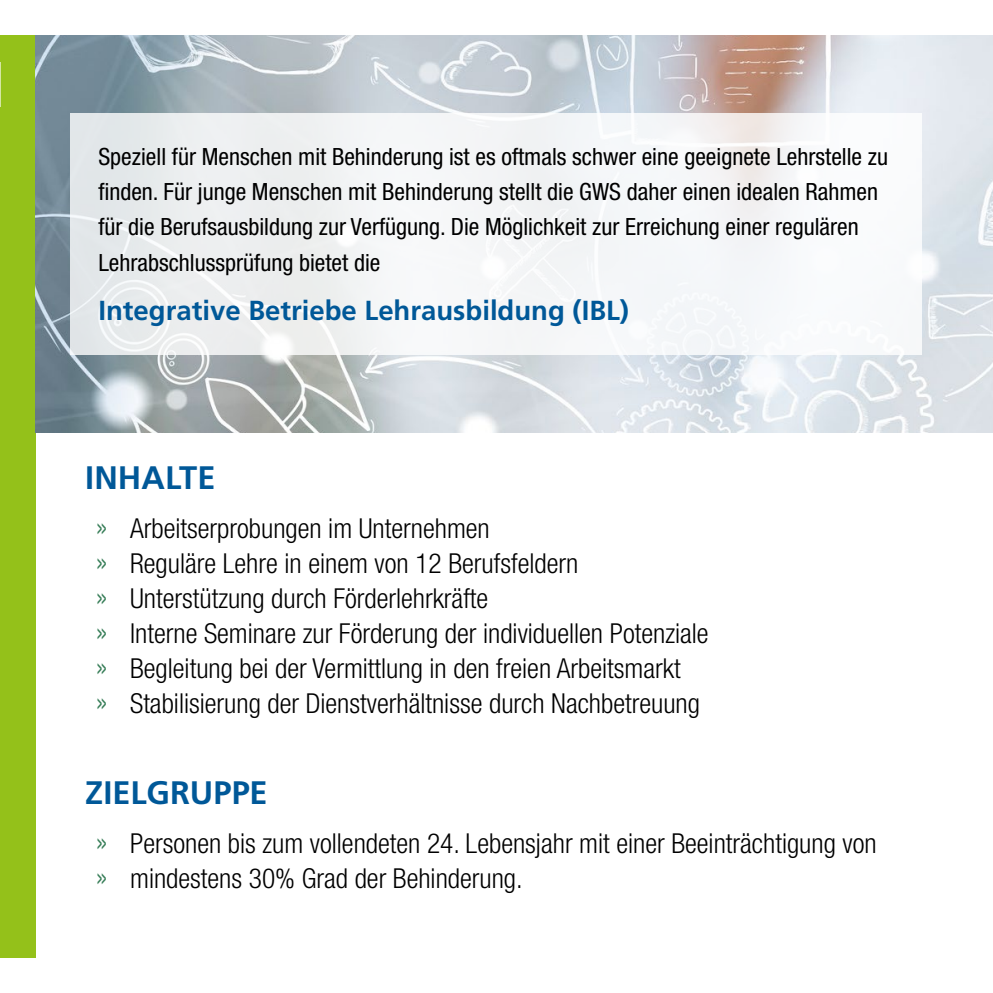
<style>
.page{position:relative;width:993px;height:993px;background:#fff}
.page>*{position:absolute;margin:0;border:0;box-sizing:border-box;transform-origin:0 0}
.t1{font:700 32.5px "Frutiger";color:#005898}
.t2{font:300 condensed 27.5px/35px "Helvetica Neue LT Std";color:#000}
.t3{font:700 27.5px "Frutiger";color:#005898}
.t4{font:condensed 23.75px/35px "Helvetica Neue LT Std";color:#000}
.s1{font-size:32.5px;color:#367d57}
</style>
<div class="page">
<div style="left:0;top:35px;width:35px;height:922px;background:#94c11a"></div>
<hr style="left:0;top:62px;width:1px;height:44px;background:#fff">
<img style="left:35px;top:35px;width:957px;height:397px">
<div style="left:71px;top:113px;width:850px;height:242px;background:linear-gradient(to right,#e9eced,#fbfbfd)"></div>
<p class="t4" style="left:98px;top:139px;width:791px">Speziell für Menschen mit Behinderung ist es oftmals schwer eine geeignete Lehrstelle zu finden. Für junge Menschen mit Behinderung stellt die GWS daher einen idealen Rahmen für die Berufsausbildung zur Verfügung. Die Möglichkeit zur Erreichung einer regulären Lehrabschlussprüfung bietet die</p>
<p class="t3" style="left:98px;top:294px;width:532px">Integrative Betriebe Lehrausbildung (IBL)</p>
<p class="t1" style="left:85px;top:458px;width:132px">INHALTE</p>
<p class="t2" style="left:96px;top:510px;width:614px"><span class="s1">»</span> Arbeitserprobungen im Unternehmen<br><span class="s1">»</span> Reguläre Lehre in einem von 12 Berufsfeldern<br><span class="s1">»</span> Unterstützung durch Förderlehrkräfte<br><span class="s1">»</span> Interne Seminare zur Förderung der individuellen Potenziale <span class="s1">»</span> Begleitung bei der Vermittlung in den freien Arbeitsmarkt<br><span class="s1">»</span> Stabilisierung der Dienstverhältnisse durch Nachbetreuung</p>
<p class="t1" style="left:85px;top:773px;width:184px">ZIELGRUPPE</p>
<p class="t2" style="left:96px;top:825px;width:782px"><span class="s1">»</span> Personen bis zum vollendeten 24. Lebensjahr mit einer Beeinträchtigung von <span class="s1">»</span> mindestens 30% Grad der Behinderung.</p>
</div>
